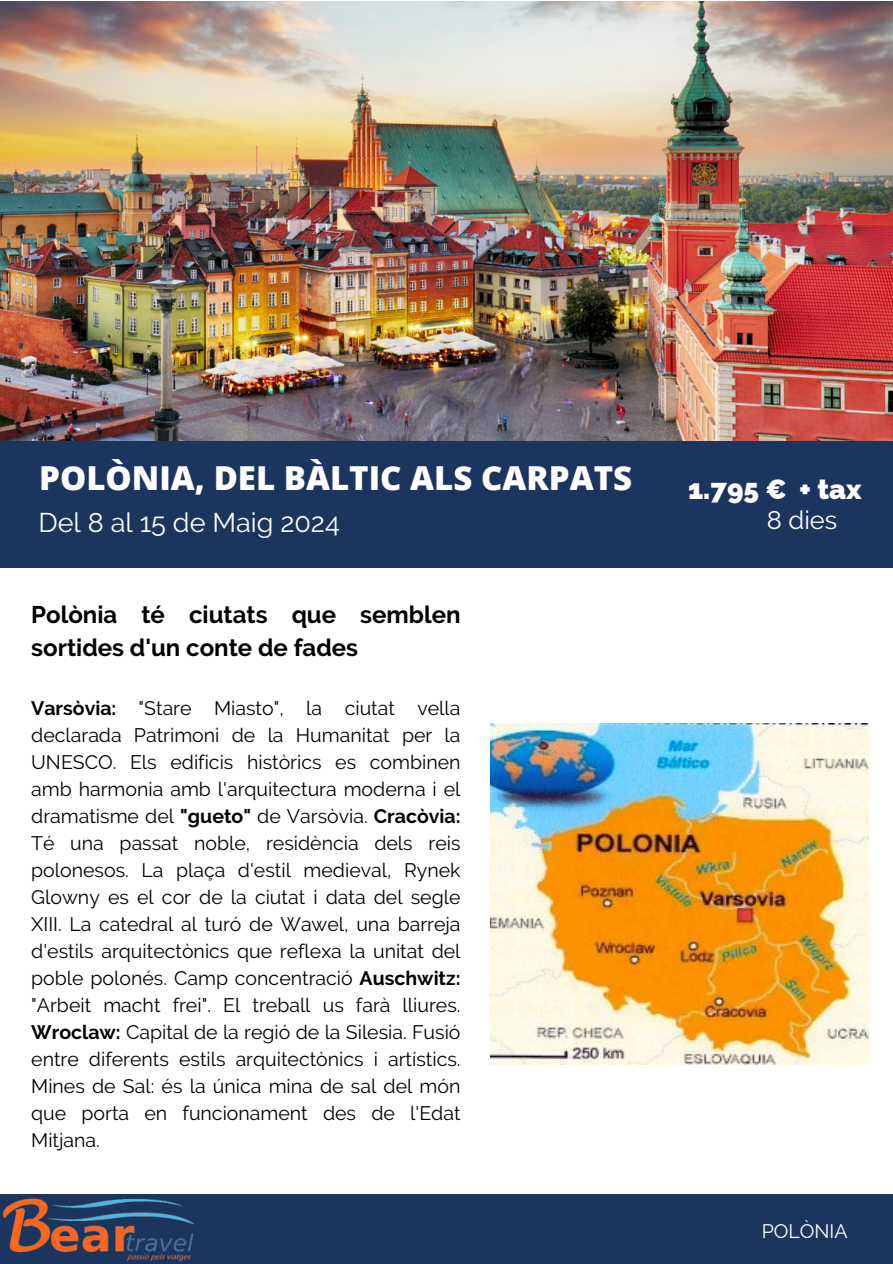
<style>
.page{position:relative;width:893px;height:1264px;background:#fff}
.page>*{position:absolute;margin:0;border:0;box-sizing:border-box;transform-origin:0 0}
.t1{font:800 33px "Open Sans";color:#fff}
.t2{font:800 27.9px "Raleway";color:#fff}
.t3{font:27px "Raleway";color:#fff}
.t4{font:25.5px "Raleway";color:#fff}
.t5{font:700 24px/32.7px "Raleway";color:#000}
.t6{font:19.5px/27px "Raleway";color:#000;text-align:justify}
.t7{font:19.5px "Raleway";color:#fff}
.s1{font-weight:700}
</style>
<div class="page">
<div style="left:0;top:388px;width:892px;height:179px;background:#1c355e"></div>
<div style="left:0;top:1193px;width:892px;height:70px;background:#1c355e"></div>
<img style="left:0;top:1px;width:892px;height:439px">
<img style="left:490px;top:723px;width:378px;height:341px">
<img style="left:0;top:1193px;width:201px;height:69px">
<h1 class="t1" style="left:39px;top:453px;width:594px">POLÒNIA, DEL BÀLTIC ALS CARPATS</h1>
<h2 class="t2" style="left:688px;top:472px;width:175px">1.795 € + tax</h2>
<h3 class="t3" style="left:38px;top:507px;width:303px">Del 8 al 15 de Maig 2024</h3>
<h3 class="t4" style="left:766px;top:505px;width:72px">8 dies</h3>
<p class="t5" style="left:31px;top:598px;width:431px">Polònia té ciutats que semblen sortides d'un conte de fades</p>
<p class="t6" style="left:31px;top:694px;width:431px"><span class="s1">Varsòvia:</span> "Stare Miasto", la ciutat vella declarada Patrimoni de la Humanitat per la UNESCO. Els edificis històrics es combinen amb harmonia amb l'arquitectura moderna i el dramatisme del <span class="s1">"gueto"</span> de Varsòvia. <span class="s1">Cracòvia:<br></span>Té una passat noble, residència dels reis polonesos. La plaça d'estil medieval, Rynek Glowny es el cor de la ciutat i data del segle XIII. La catedral al turó de Wawel, una barreja d'estils arquitectònics que reflexa la unitat del poble polonés. Camp concentració <span class="s1">Auschwitz: </span>"Arbeit macht frei". El treball us farà lliures.<br><span class="s1">Wroclaw:</span> Capital de la regió de la Silesia. Fusió entre diferents estils arquitectònics i artístics.<br>Mines de Sal: és la única mina de sal del món que porta en funcionament des de l'Edat Mitjana.</p>
<p class="t7" style="left:761px;top:1219px;width:87px">POLÒNIA</p>
</div>
